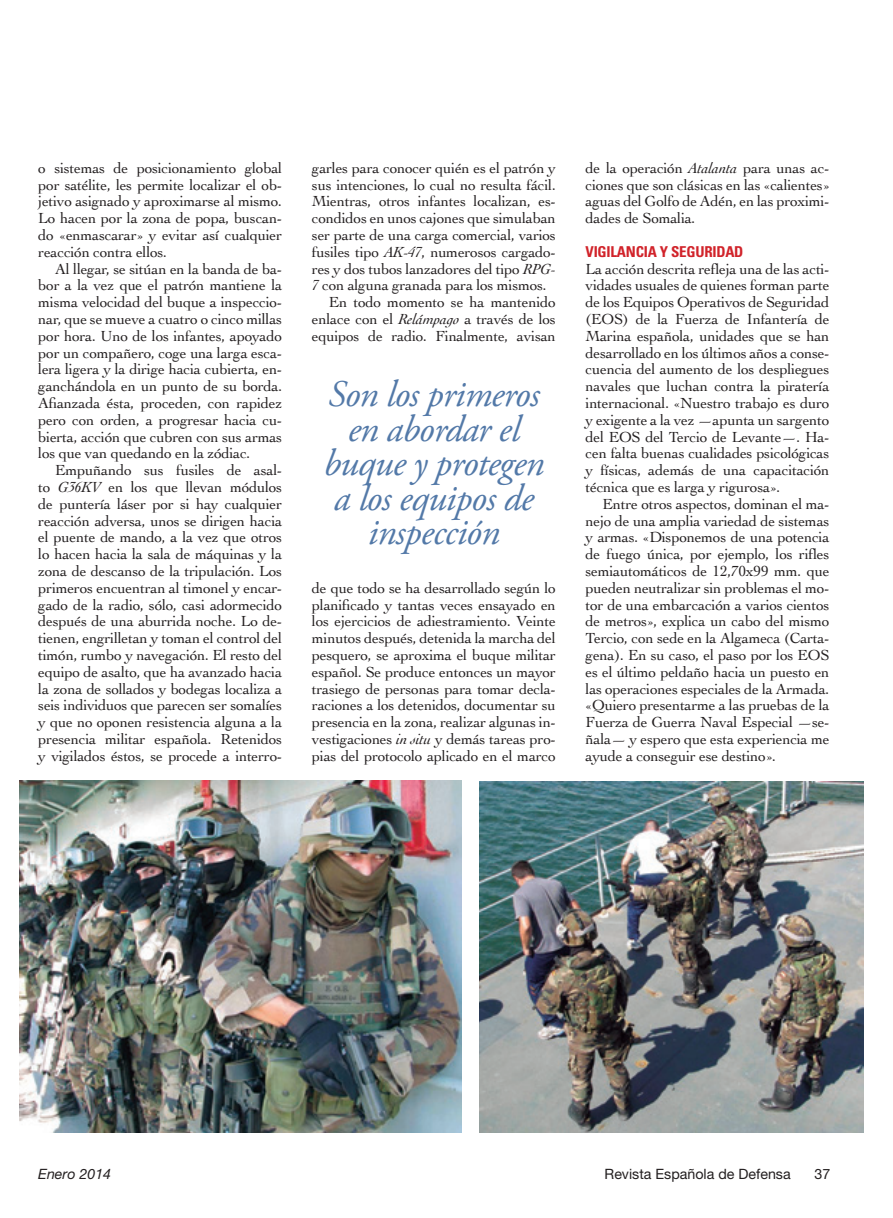
<style>
.page{position:relative;width:893px;height:1218px;background:#fff}
.page>*{position:absolute;margin:0;border:0;box-sizing:border-box;transform-origin:0 0}
.t1{font:italic 37.5px/34.5px "Adobe Garamond Pro";letter-spacing:-.02em;color:#5379a8;text-align:center}
.t2{font:15.3px/16.8px "Cochin";letter-spacing:-.015em;color:#231f20;text-align:justify}
.t3{font:700 condensed 15px "Univers";letter-spacing:-.015em;color:#d1232a}
.t4{font:14.25px "Helvetica Neue";color:#231f20}
.t5{font:italic 14.25px "Helvetica Neue";color:#231f20}
.s1{font-style:italic}
</style>
<div class="page">
<img style="left:19px;top:780px;width:442px;height:352px">
<img style="left:479px;top:781px;width:384px;height:351px">
<p class="t2" style="left:38px;top:159px;width:245px">o sistemas de posicionamiento global por satélite, les permite localizar el ob&shy;jetivo asignado y aproximarse al mismo.<br>Lo hacen por la zona de popa, buscan&shy;do «enmascarar» y evitar así cualquier reacción contra ellos.</p>
<p class="t2" style="left:38px;top:259px;width:245px;text-indent:17px">Al llegar, se sitúan en la banda de ba&shy;bor a la vez que el patrón mantiene la misma velocidad del buque a inspeccio&shy;nar, que se mueve a cuatro o cinco millas por hora. Uno de los infantes, apoyado por un compañero, coge una larga esca&shy;lera ligera y la dirige hacia cubierta, en&shy;ganchándola en un punto de su borda.<br>Afianzada ésta, proceden, con rapidez pero con orden, a progresar hacia cu&shy;bierta, acción que cubren con sus armas los que van quedando en la zódiac.</p>
<p class="t2" style="left:38px;top:461px;width:245px;text-indent:17px">Empuñando sus fusiles de asal&shy;to <span class="s1">G36KV</span> en los que llevan módulos de puntería láser por si hay cualquier reacción adversa, unos se dirigen hacia el puente de mando, a la vez que otros lo hacen hacia la sala de máquinas y la zona de descanso de la tripulación. Los primeros encuentran al timonel y encar&shy;gado de la radio, sólo, casi adormecido después de una aburrida noche. Lo de&shy;tienen, engrilletan y toman el control del timón, rumbo y navegación. El resto del equipo de asalto, que ha avanzado hacia la zona de sollados y bodegas localiza a seis individuos que parecen ser somalíes y que no oponen resistencia alguna a la presencia militar española. Retenidos y vigilados éstos, se procede a interro-</p>
<p class="t2" style="left:312px;top:159px;width:245px">garles para conocer quién es el patrón y</p>
<p class="t2" style="left:312px;top:175px;width:245px">sus intenciones, lo cual no resulta fácil.</p>
<p class="t2" style="left:312px;top:192px;width:245px">Mientras, otros infantes localizan, es-</p>
<p class="t2" style="left:312px;top:209px;width:245px">condidos en unos cajones que simulaban</p>
<p class="t2" style="left:312px;top:226px;width:245px">ser parte de una carga comercial, varios</p>
<p class="t2" style="left:312px;top:243px;width:245px">fusiles tipo <span class="s1">AK-47</span>, numerosos cargado-</p>
<p class="t2" style="left:312px;top:259px;width:245px">res y dos tubos lanzadores del tipo <span class="s1">RPG-</span></p>
<p class="t2" style="left:312px;top:276px;width:236px"><span class="s1">7</span> con alguna granada para los mismos.</p>
<p class="t2" style="left:329px;top:293px;width:228px">En todo momento se ha mantenido</p>
<p class="t2" style="left:312px;top:310px;width:245px">enlace con el <span class="s1">Relámpago</span> a través de los</p>
<p class="t2" style="left:312px;top:327px;width:245px">equipos de radio. Finalmente, avisan</p>
<h1 class="t1" style="left:323px;top:378px;width:222px">Son los primeros en abordar el buque y protegen a los equipos de inspección</h1>
<p class="t2" style="left:312px;top:579px;width:245px">de que todo se ha desarrollado según lo planificado y tantas veces ensayado en los ejercicios de adiestramiento. Veinte minutos después, detenida la marcha del pesquero, se aproxima el buque militar español. Se produce entonces un mayor trasiego de personas para tomar decla&shy;raciones a los detenidos, documentar su presencia en la zona, realizar algunas in&shy;vestigaciones <span class="s1">in situ</span> y demás tareas pro&shy;pias del protocolo aplicado en el marco</p>
<p class="t2" style="left:585px;top:159px;width:245px">de la operación <span class="s1">Atalanta</span> para unas ac&shy;ciones que son clásicas en las «calientes» aguas del Golfo de Adén, en las proximi&shy;dades de Somalia.</p>
<p class="t3" style="left:585px;top:242px;width:159px">VIGILANCIA Y SEGURIDAD</p>
<p class="t2" style="left:585px;top:259px;width:245px">La acción descrita refleja una de las acti&shy;vidades usuales de quienes forman parte de los Equipos Operativos de Seguridad (EOS) de la Fuerza de Infantería de Marina española, unidades que se han desarrollado en los últimos años a conse&shy;cuencia del aumento de los despliegues navales que luchan contra la piratería internacional. «Nuestro trabajo es duro y exigente a la vez —apunta un sargento del EOS del Tercio de Levante—. Ha&shy;cen falta buenas cualidades psicológicas y físicas, además de una capacitación técnica que es larga y rigurosa».</p>
<p class="t2" style="left:585px;top:495px;width:245px;text-indent:17px">Entre otros aspectos, dominan el ma&shy;nejo de una amplia variedad de sistemas y armas. «Disponemos de una potencia de fuego única, por ejemplo, los rifles semiautomáticos de 12,70x99 mm. que pueden neutralizar sin problemas el mo&shy;tor de una embarcación a varios cientos de metros», explica un cabo del mismo Tercio, con sede en la Algameca (Carta&shy;gena). En su caso, el paso por los EOS es el último peldaño hacia un puesto en las operaciones especiales de la Armada. «Quiero presentarme a las pruebas de la Fuerza de Guerra Naval Especial —se&shy;ñala— y espero que esta experiencia me ayude a conseguir ese destino».</p>
<p class="t5" style="left:38px;top:1165px;width:74px">Enero 2014</p>
<p class="t4" style="left:604px;top:1165px;width:188px">Revista Española de Defensa</p>
<p class="t4" style="left:814px;top:1165px;width:17px">37</p>
</div>
